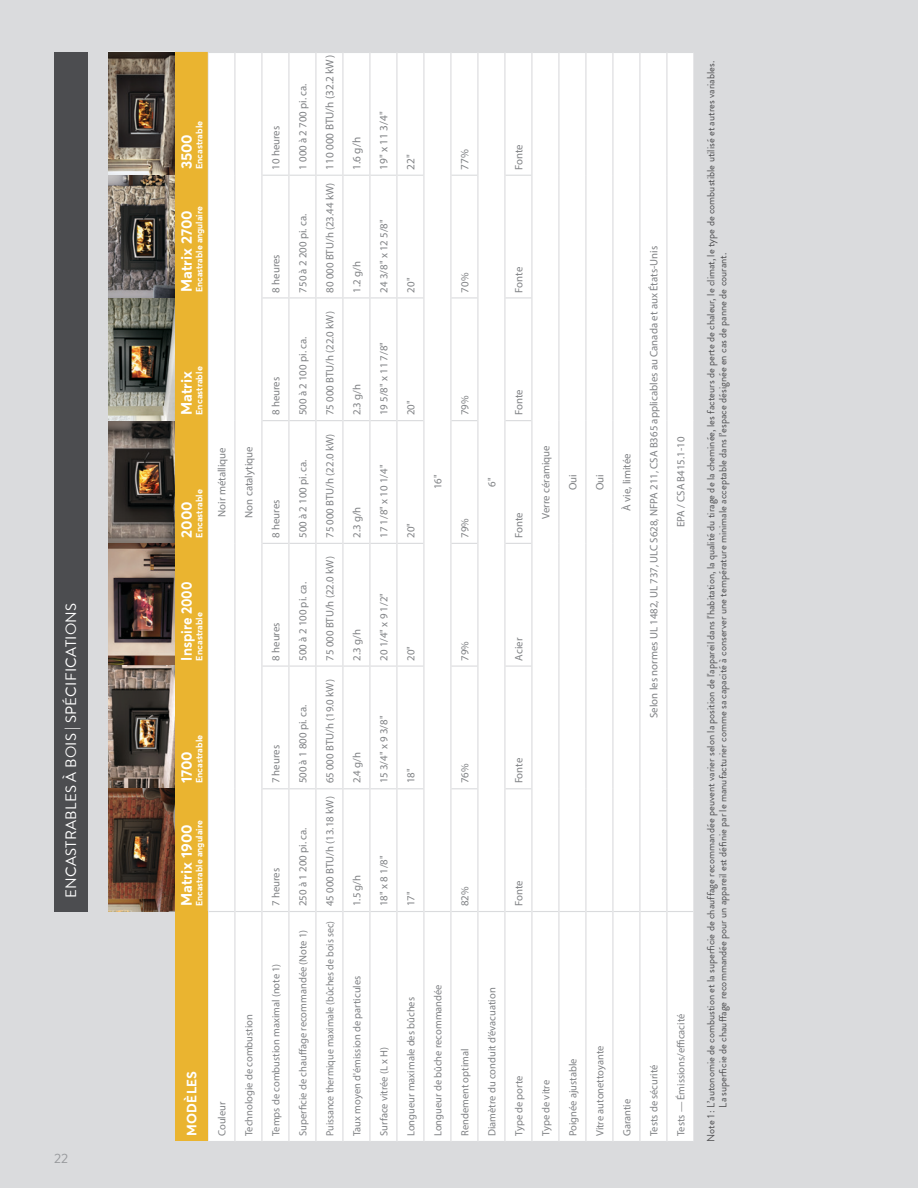
<style>
.page{position:relative;width:918px;height:1188px;background:#dadbdd}
.page>*{position:absolute;margin:0;border:0;box-sizing:border-box;transform-origin:0 0}
.t1{font:700 15px "Averta";color:#fff}
.t2{font:15px "Brandon Grotesque";letter-spacing:.02em;color:#fff}
.t3{font:700 15px "Averta";color:#fff;scale:.9 1}
.t4{font:13.5px "Brandon Grotesque";color:#97999c}
.t5{font:700 13.35px "Averta";letter-spacing:.01em;color:#fff}
.t6{font:11.25px "Myriad Pro";color:#808285}
.t7{font:10.8px "Myriad Pro";color:#808285}
.t8{font:10.5px/12px "Brandon Grotesque";color:#4d4d4f}
.t9{font:10.5px "Myriad Pro";color:#808285}
.t10{font:10.5px "Myriad Pro";color:#808285;scale:.95 1}
.t11{font:700 9px "Averta";color:#fff}
.t12{font:700 9px "Averta";color:#fff;scale:.96 1}
.s1{font-size:11.25px}
</style>
<div class="page">
<img style="left:109px;top:420px;width:66px;height:123px">
<div style="left:208px;top:912px;width:485px;height:229px;background:#ededee"></div>
<hr style="left:234px;top:912px;width:1px;height:230px;background:#dadbdd">
<hr style="left:261px;top:912px;width:1px;height:230px;background:#dadbdd">
<hr style="left:288px;top:912px;width:1px;height:230px;background:#dadbdd">
<hr style="left:315px;top:912px;width:1px;height:230px;background:#dadbdd">
<hr style="left:342px;top:912px;width:1px;height:230px;background:#dadbdd">
<hr style="left:558px;top:912px;width:1px;height:230px;background:#dadbdd">
<hr style="left:585px;top:912px;width:1px;height:230px;background:#dadbdd">
<hr style="left:612px;top:912px;width:1px;height:230px;background:#dadbdd">
<hr style="left:639px;top:912px;width:1px;height:230px;background:#dadbdd">
<hr style="left:666px;top:912px;width:1px;height:230px;background:#dadbdd">
<hr style="left:369px;top:912px;width:1px;height:230px;background:#dadbdd">
<hr style="left:396px;top:912px;width:1px;height:230px;background:#dadbdd">
<hr style="left:423px;top:912px;width:1px;height:230px;background:#dadbdd">
<hr style="left:450px;top:912px;width:1px;height:230px;background:#dadbdd">
<hr style="left:477px;top:912px;width:1px;height:230px;background:#dadbdd">
<hr style="left:504px;top:912px;width:1px;height:230px;background:#dadbdd">
<hr style="left:531px;top:912px;width:1px;height:230px;background:#dadbdd">
<img style="left:109px;top:175px;width:66px;height:245px">
<img style="left:109px;top:543px;width:66px;height:369px">
<div style="left:175px;top:912px;width:33px;height:229px;background:#eab430"></div>
<svg style="left:175px;top:52px;width:518px;height:860px"></svg>
<div style="left:54px;top:52px;width:34px;height:860px;background:#4c4d50"></div>
<svg style="left:109px;top:52px;width:66px;height:123px"></svg>
<h1 class="t2" style="left:61px;top:898px;width:297px;rotate:-90deg">ENCASTRABLES À BOIS | SPÉCIFICATIONS</h1>
<p class="t4" style="left:54px;top:1150px;width:16px">22</p>
<p class="t11" style="left:194px;top:169px;width:50px;rotate:-90deg">Encastrable</p>
<h1 class="t1" style="left:177px;top:169px;width:37px;rotate:-90deg">3500</h1>
<h1 class="t1" style="left:177px;top:292px;width:84px;rotate:-90deg">Matrix 2700</h1>
<p class="t12" style="left:194px;top:292px;width:91px;rotate:-90deg">Encastrable angulaire</p>
<p class="t7" style="left:269px;top:170px;width:45px;rotate:-90deg">10 heures</p>
<p class="t7" style="left:269px;top:293px;width:40px;rotate:-90deg">8 heures</p>
<h1 class="t1" style="left:177px;top:415px;width:46px;rotate:-90deg">Matrix</h1>
<p class="t11" style="left:194px;top:415px;width:50px;rotate:-90deg">Encastrable</p>
<p class="t11" style="left:194px;top:538px;width:50px;rotate:-90deg">Encastrable</p>
<h1 class="t1" style="left:177px;top:538px;width:38px;rotate:-90deg">2000</h1>
<p class="t7" style="left:215px;top:517px;width:71px;rotate:-90deg">Noir métallique</p>
<p class="t7" style="left:242px;top:518px;width:73px;rotate:-90deg">Non catalytique</p>
<p class="t7" style="left:269px;top:415px;width:40px;rotate:-90deg">8 heures</p>
<p class="t7" style="left:269px;top:538px;width:40px;rotate:-90deg">8 heures</p>
<h1 class="t3" style="left:177px;top:661px;width:89px;rotate:-90deg">Inspire 2000</h1>
<p class="t11" style="left:194px;top:661px;width:50px;rotate:-90deg">Encastrable</p>
<p class="t7" style="left:269px;top:661px;width:40px;rotate:-90deg">8 heures</p>
<p class="t11" style="left:194px;top:783px;width:50px;rotate:-90deg">Encastrable</p>
<h1 class="t1" style="left:177px;top:783px;width:34px;rotate:-90deg">1700</h1>
<h1 class="t1" style="left:177px;top:906px;width:83px;rotate:-90deg">Matrix 1900</h1>
<p class="t12" style="left:194px;top:906px;width:91px;rotate:-90deg">Encastrable angulaire</p>
<p class="t7" style="left:269px;top:783px;width:40px;rotate:-90deg">7 heures</p>
<p class="t7" style="left:269px;top:906px;width:40px;rotate:-90deg">7 heures</p>
<p class="t5" style="left:183px;top:1136px;width:66px;rotate:-90deg">MODÈLES</p>
<p class="t9" style="left:215px;top:1136px;width:36px;rotate:-90deg">Couleur</p>
<p class="t9" style="left:242px;top:1136px;width:123px;rotate:-90deg">Technologie de combustion</p>
<p class="t9" style="left:269px;top:1136px;width:174px;rotate:-90deg">Temps de combustion maximal (note 1)</p>
<p class="t7" style="left:296px;top:170px;width:88px;rotate:-90deg">1 000 à 2 700 pi. ca.</p>
<p class="t7" style="left:296px;top:293px;width:80px;rotate:-90deg">750 à 2 200 pi. ca.</p>
<p class="t7" style="left:296px;top:415px;width:80px;rotate:-90deg">500 à 2 100 pi. ca.</p>
<p class="t7" style="left:296px;top:538px;width:80px;rotate:-90deg">500 à 2 100 pi. ca.</p>
<p class="t7" style="left:296px;top:661px;width:80px;rotate:-90deg">500 à 2 100 pi. ca.</p>
<p class="t7" style="left:296px;top:783px;width:80px;rotate:-90deg">500 à 1 800 pi. ca.</p>
<p class="t7" style="left:296px;top:906px;width:80px;rotate:-90deg">250 à 1 200 pi. ca.</p>
<p class="t9" style="left:296px;top:1136px;width:208px;rotate:-90deg">Superficie de chauffage recommandée (Note 1)</p>
<p class="t7" style="left:323px;top:293px;width:239px;rotate:-90deg">80 000 BTU/h (23.44 kW) <span class="s1">110 000 BTU/h (32.2 kW)</span></p>
<p class="t7" style="left:323px;top:415px;width:106px;rotate:-90deg">75 000 BTU/h (22.0 kW)</p>
<p class="t7" style="left:323px;top:538px;width:106px;rotate:-90deg">75 000 BTU/h (22.0 kW)</p>
<p class="t7" style="left:323px;top:661px;width:106px;rotate:-90deg">75 000 BTU/h (22.0 kW)</p>
<p class="t7" style="left:323px;top:906px;width:229px;rotate:-90deg">45 000 BTU/h (13.18 kW) 65 000 BTU/h (19.0 kW)</p>
<p class="t10" style="left:323px;top:1136px;width:228px;rotate:-90deg">Puissance thermique maximale (bûches de bois sec)</p>
<p class="t6" style="left:350px;top:170px;width:34px;rotate:-90deg">1.6 g/h</p>
<p class="t6" style="left:377px;top:170px;width:60px;rotate:-90deg">19" x 11 3/4"</p>
<p class="t7" style="left:350px;top:293px;width:33px;rotate:-90deg">1.2 g/h</p>
<p class="t7" style="left:377px;top:293px;width:75px;rotate:-90deg">24 3/8" x 12 5/8"</p>
<p class="t7" style="left:350px;top:415px;width:33px;rotate:-90deg">2.3 g/h</p>
<p class="t7" style="left:377px;top:415px;width:75px;rotate:-90deg">19 5/8" x 11 7/8"</p>
<p class="t7" style="left:350px;top:538px;width:33px;rotate:-90deg">2.3 g/h</p>
<p class="t7" style="left:377px;top:538px;width:75px;rotate:-90deg">17 1/8" x 10 1/4"</p>
<p class="t7" style="left:350px;top:661px;width:33px;rotate:-90deg">2.3 g/h</p>
<p class="t7" style="left:377px;top:661px;width:69px;rotate:-90deg">20 1/4" x 9 1/2"</p>
<p class="t7" style="left:350px;top:783px;width:33px;rotate:-90deg">2.4 g/h</p>
<p class="t7" style="left:377px;top:783px;width:69px;rotate:-90deg">15 3/4" x 9 3/8"</p>
<p class="t7" style="left:350px;top:906px;width:33px;rotate:-90deg">1.5 g/h</p>
<p class="t7" style="left:377px;top:906px;width:52px;rotate:-90deg">18" x 8 1/8"</p>
<p class="t9" style="left:350px;top:1136px;width:162px;rotate:-90deg">Taux moyen d'émission de particules</p>
<p class="t9" style="left:377px;top:1136px;width:91px;rotate:-90deg">Surface vitrée (L x H)</p>
<p class="t6" style="left:404px;top:170px;width:17px;rotate:-90deg">22"</p>
<p class="t6" style="left:458px;top:170px;width:22px;rotate:-90deg">77%</p>
<p class="t7" style="left:404px;top:293px;width:16px;rotate:-90deg">20"</p>
<p class="t7" style="left:458px;top:293px;width:21px;rotate:-90deg">70%</p>
<p class="t7" style="left:404px;top:415px;width:16px;rotate:-90deg">20"</p>
<p class="t7" style="left:458px;top:415px;width:21px;rotate:-90deg">79%</p>
<p class="t7" style="left:404px;top:538px;width:16px;rotate:-90deg">20"</p>
<p class="t7" style="left:431px;top:489px;width:16px;rotate:-90deg">16"</p>
<p class="t7" style="left:458px;top:538px;width:21px;rotate:-90deg">79%</p>
<p class="t7" style="left:485px;top:487px;width:11px;rotate:-90deg">6"</p>
<p class="t7" style="left:404px;top:661px;width:16px;rotate:-90deg">20"</p>
<p class="t7" style="left:458px;top:661px;width:21px;rotate:-90deg">79%</p>
<p class="t7" style="left:404px;top:783px;width:16px;rotate:-90deg">18"</p>
<p class="t7" style="left:458px;top:783px;width:21px;rotate:-90deg">76%</p>
<p class="t7" style="left:404px;top:906px;width:16px;rotate:-90deg">17"</p>
<p class="t7" style="left:458px;top:906px;width:21px;rotate:-90deg">82%</p>
<p class="t9" style="left:404px;top:1136px;width:140px;rotate:-90deg">Longueur maximale des bûches</p>
<p class="t9" style="left:431px;top:1136px;width:153px;rotate:-90deg">Longueur de bûche recommandée</p>
<p class="t9" style="left:458px;top:1136px;width:89px;rotate:-90deg">Rendement optimal</p>
<p class="t9" style="left:485px;top:1136px;width:150px;rotate:-90deg">Diamètre du conduit d’évacuation</p>
<p class="t7" style="left:512px;top:170px;width:27px;rotate:-90deg">Fonte</p>
<p class="t7" style="left:512px;top:293px;width:27px;rotate:-90deg">Fonte</p>
<p class="t7" style="left:512px;top:415px;width:27px;rotate:-90deg">Fonte</p>
<p class="t7" style="left:512px;top:538px;width:27px;rotate:-90deg">Fonte</p>
<p class="t7" style="left:539px;top:519px;width:75px;rotate:-90deg">Verre céramique</p>
<p class="t7" style="left:566px;top:490px;width:17px;rotate:-90deg">Oui</p>
<p class="t7" style="left:512px;top:661px;width:24px;rotate:-90deg">Acier</p>
<p class="t7" style="left:512px;top:783px;width:27px;rotate:-90deg">Fonte</p>
<p class="t7" style="left:593px;top:490px;width:17px;rotate:-90deg">Oui</p>
<p class="t7" style="left:620px;top:511px;width:59px;rotate:-90deg">À vie, limitée</p>
<p class="t7" style="left:647px;top:718px;width:473px;rotate:-90deg">Selon les normes UL 1482, UL 737, ULC S628, NFPA 211, CSA B365 applicables au Canada et aux États-Unis</p>
<p class="t7" style="left:674px;top:527px;width:92px;rotate:-90deg">EPA / CSA B415.1-10</p>
<p class="t7" style="left:512px;top:906px;width:27px;rotate:-90deg">Fonte</p>
<p class="t9" style="left:512px;top:1136px;width:62px;rotate:-90deg">Type de porte</p>
<p class="t9" style="left:539px;top:1136px;width:58px;rotate:-90deg">Type de vitre</p>
<p class="t9" style="left:566px;top:1136px;width:79px;rotate:-90deg">Poignée ajustable</p>
<p class="t9" style="left:593px;top:1136px;width:92px;rotate:-90deg">Vitre autonettoyante</p>
<p class="t9" style="left:620px;top:1136px;width:39px;rotate:-90deg">Garantie</p>
<p class="t9" style="left:647px;top:1136px;width:73px;rotate:-90deg">Tests de sécurité</p>
<p class="t9" style="left:674px;top:1136px;width:124px;rotate:-90deg">Tests — Émissions/efficacité</p>
<p class="t8" style="left:705px;top:1108px;width:1048px;text-indent:-34px;rotate:-90deg">Note 1 : L’autonomie de combustion et la superficie de chauffage recommandée peuvent varier selon la position de l'appareil dans l'habitation, la qualité du tirage de la cheminée, les facteurs de perte de chaleur, le climat, le type de combustible utilisé et autres variables.<br>La superficie de chauffage recommandée pour un appareil est définie par le manufacturier comme sa capacité à conserver une température minimale acceptable dans l’espace désignée en cas de panne de courant.</p>
</div>
